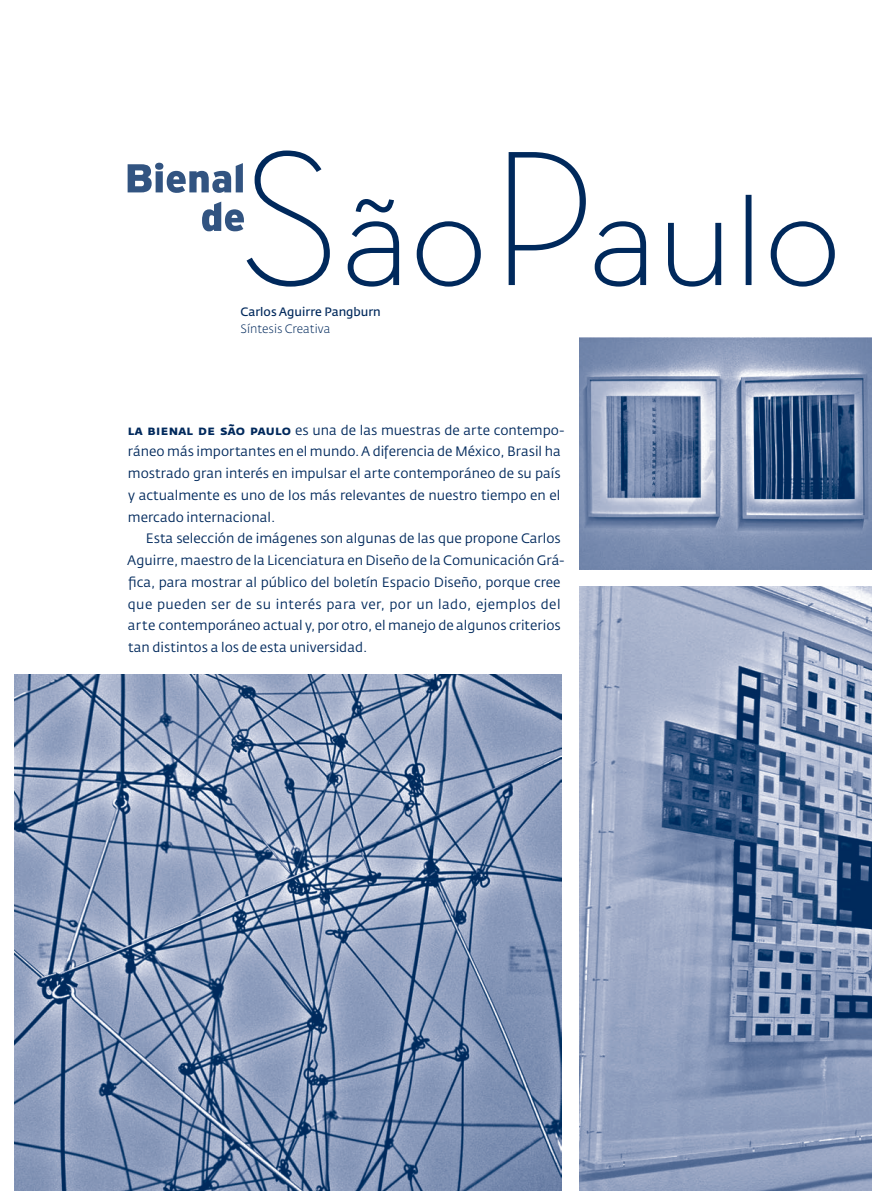
<style>
.page{position:relative;width:872px;height:1191px;background:#fff}
.page>*{position:absolute;margin:0;border:0;box-sizing:border-box;transform-origin:0 0}
.t1{font:13.5px "Fedra Sans Std";color:#00295c}
.t2{font:13.5px "Fedra Sans Std";letter-spacing:.03em;color:#00295c}
.t3{font:12px/16.5px "Fedra Sans Std";color:#00295c}
.s1{font-weight:300}
.s2{font-weight:700}
</style>
<div class="page">
<img style="left:15px;top:674px;width:546px;height:517px">
<img style="left:579px;top:587px;width:293px;height:604px">
<svg style="left:128px;top:150px;width:353px;height:137px"></svg>
<svg style="left:508px;top:152px;width:327px;height:135px"></svg>
<img style="left:579px;top:338px;width:293px;height:231px">
<p class="t3" style="left:240px;top:304px;width:142px">Carlos Aguirre Pangburn<br><span class="s1">Síntesis Creativa</span></p>
<p class="t1" style="left:128px;top:421px;width:438px"><span class="s2">la bienal de sÃo paulo</span> es una de las muestras de arte contempo-</p>
<p class="t1" style="left:128px;top:443px;width:434px">ráneo más importantes en el mundo. A diferencia de México, Brasil ha</p>
<p class="t1" style="left:128px;top:465px;width:434px">mostrado gran interés en impulsar el arte contemporáneo de su país</p>
<p class="t1" style="left:128px;top:487px;width:434px">y actualmente es uno de los más relevantes de nuestro tiempo en el</p>
<p class="t1" style="left:128px;top:508px;width:149px">mercado internacional.</p>
<p class="t1" style="left:146px;top:530px;width:416px">Esta selección de imágenes son algunas de las que propone Carlos</p>
<p class="t1" style="left:127px;top:552px;width:438px">Aguirre, maestro de la Licenciatura en Diseño de la Comunicación Grá-</p>
<p class="t1" style="left:128px;top:574px;width:434px">fica, para mostrar al público del boletín Espacio Diseño, porque cree</p>
<p class="t2" style="left:128px;top:595px;width:434px">que pueden ser de su interés para ver, por un lado, ejemplos del</p>
<p class="t1" style="left:128px;top:617px;width:434px">arte contemporáneo actual y, por otro, el manejo de algunos criterios</p>
<p class="t1" style="left:128px;top:639px;width:241px">tan distintos a los de esta universidad.</p>
</div>
